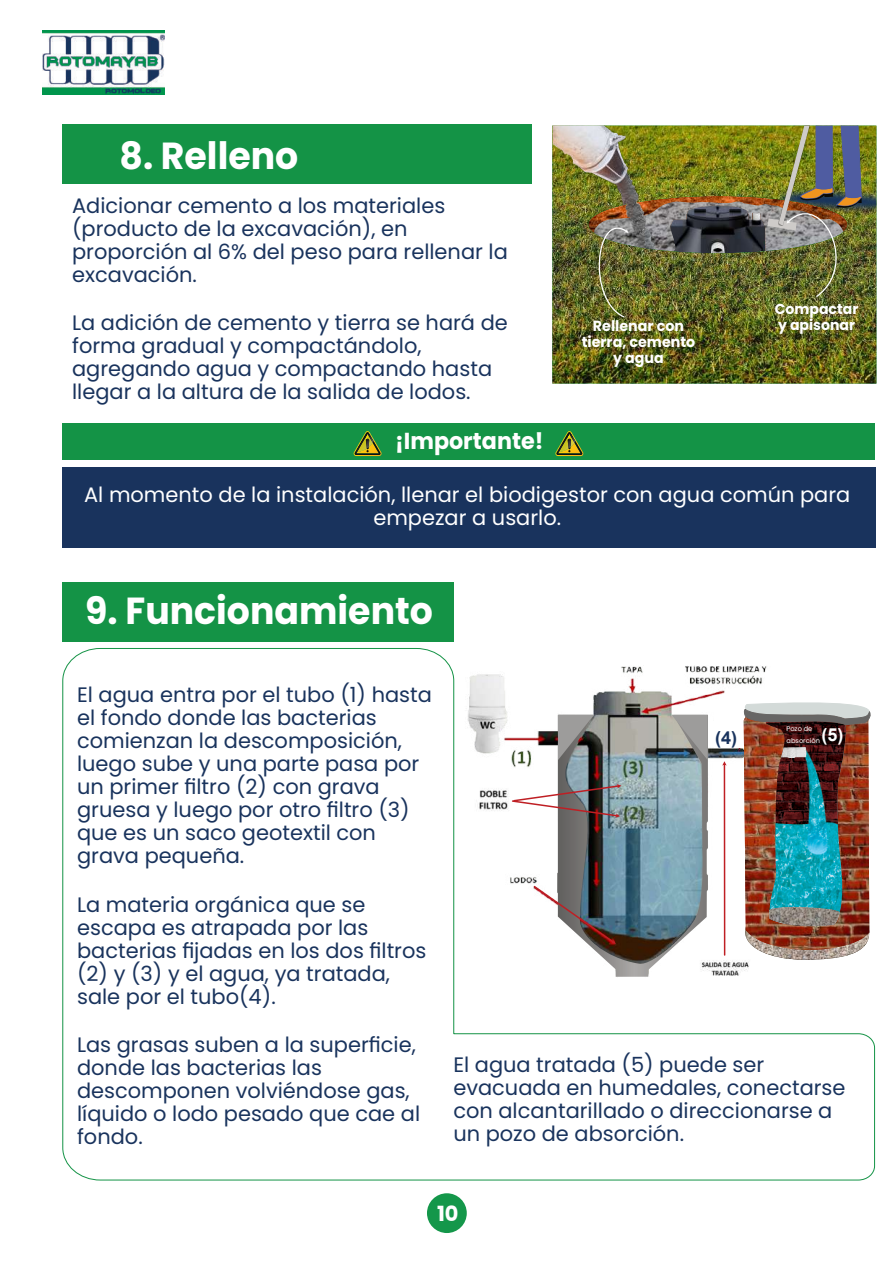
<style>
.page{position:relative;width:894px;height:1263px;background:#fff}
.page>*{position:absolute;margin:0;border:0;box-sizing:border-box;transform-origin:0 0}
.t1{font:37.65px "font 0000000026374 e 20";color:#fff;scale:.96 1}
.t2{font:23.1px "font 0000000026374 e 20";color:#fff;scale:.96 1}
.t3{font:20.85px/23px "font 0000000026374 e 20";color:#19335d}
.t4{font:20.85px/23px "font 0000000026374 e 20";color:#fff;text-align:center}
.t5{font:18px "font 0000000026374 e 21";color:#19335d}
.t6{font:18px "font 0000000026374 e 21";color:#fff}
.t7{font:14.7px/16px "font 0000000026374 e 20";color:#fff;text-align:center}
.t8{font:14.4px/15.9px "font 0000000026374 e 20";color:#fff}
.t9{font:6.75px "font 0000000026374 e 20";color:#fff}
</style>
<div class="page">
<img style="left:43px;top:30px;width:122px;height:64px">
<div style="left:427px;top:1193px;width:39px;height:40px;background:#14974a;border-radius:50%"></div>
<div style="left:62px;top:582px;width:392px;height:60px;background:#149346"></div>
<div style="left:62px;top:124px;width:469px;height:60px;background:#149346"></div>
<svg style="left:62px;top:648px;width:812px;height:533px"></svg>
<div style="left:63px;top:467px;width:812px;height:80px;background:#19335d"></div>
<div style="left:63px;top:423px;width:811px;height:37px;background:#149346"></div>
<svg style="left:353px;top:431px;width:29px;height:25px"></svg>
<svg style="left:555px;top:431px;width:28px;height:25px"></svg>
<img style="left:552px;top:126px;width:324px;height:258px">
<img style="left:861px;top:186px;width:15px;height:28px">
<img style="left:552px;top:125px;width:102px;height:126px">
<img style="left:586px;top:212px;width:42px;height:107px">
<img style="left:767px;top:126px;width:94px;height:172px">
<img style="left:430px;top:648px;width:415px;height:379px">
<div style="left:713px;top:704px;width:179px;height:44px;background:#fff"></div>
<img style="left:741px;top:700px;width:133px;height:260px">
<img style="left:707px;top:960px;width:43px;height:16px">
<img style="left:511px;top:715px;width:196px;height:262px">
<svg style="left:722px;top:761px;width:4px;height:195px"></svg>
<h1 class="t1" style="left:119px;top:134px;width:188px">8. Relleno</h1>
<p class="t3" style="left:72px;top:195px;width:437px">Adicionar cemento a los materiales (producto de la excavación), en proporción al 6% del peso para rellenar la excavación.</p>
<p class="t3" style="left:72px;top:312px;width:437px">La adición de cemento y tierra se hará de forma gradual y compactándolo, agregando agua y compactando hasta llegar a la altura de la salida de lodos.</p>
<p class="t2" style="left:395px;top:428px;width:156px">¡Importante!</p>
<p class="t4" style="left:84px;top:483px;width:767px">Al momento de la instalación, llenar el biodigestor con agua común para empezar a usarlo.</p>
<p class="t8" style="left:774px;top:301px;width:85px">Compactar y apisonar</p>
<p class="t7" style="left:581px;top:318px;width:115px">Rellenar con tierra, cemento y agua</p>
<h1 class="t1" style="left:85px;top:589px;width:363px">9. Funcionamiento</h1>
<p class="t3" style="left:77px;top:684px;width:356px">El agua entra por el tubo (1) hasta el fondo donde las bacterias comienzan la descomposición, luego sube y una parte pasa por un primer filtro (2) con grava gruesa y luego por otro filtro (3) que es un saco geotextil con grava pequeña.</p>
<p class="t3" style="left:77px;top:893px;width:351px">La materia orgánica que se escapa es atrapada por las bacterias fijadas en los dos filtros (2) y (3) y el agua, ya tratada, sale por el tubo(4).</p>
<p class="t3" style="left:77px;top:1033px;width:344px">Las grasas suben a la superficie, donde las bacterias las descomponen volviéndose gas, líquido o lodo pesado que cae al fondo.</p>
<p class="t9" style="left:786px;top:725px;width:27px">Pozo de</p>
<p class="t5" style="left:715px;top:726px;width:23px">(4)</p>
<p class="t9" style="left:786px;top:737px;width:35px">absorción</p>
<p class="t6" style="left:821px;top:722px;width:23px">(5)</p>
<p class="t3" style="left:453px;top:1053px;width:393px">El agua tratada (5) puede ser evacuada en humedales, conectarse con alcantarillado o direccionarse a un pozo de absorción.</p>
<p class="t4" style="left:437px;top:1202px;width:23px">10</p>
</div>
